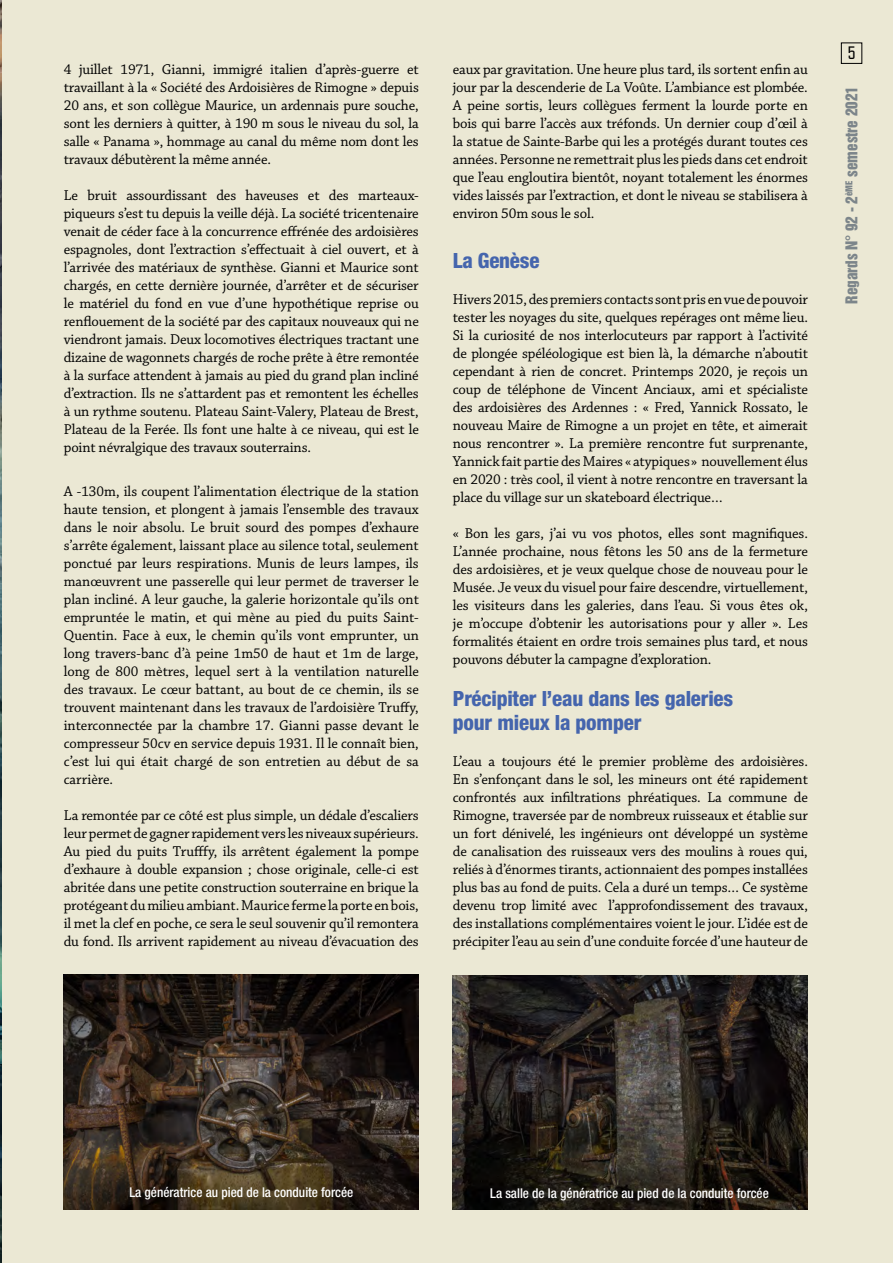
<style>
.page{position:relative;width:893px;height:1263px;background:#fff}
.page>*{position:absolute;margin:0;border:0;box-sizing:border-box;transform-origin:0 0}
.t1{font:800 condensed 21px/24px "Helvetica Neue LT Std";letter-spacing:-.01em;color:#4565ad}
.t2{font:18px "Refrigerator Deluxe";color:#000}
.t3{font:15px/18px "Chaparral Pro";letter-spacing:-.01em;color:#000;text-align:justify}
.t4{font:15px "Helvetica Inserat LT Std";color:#7c858a}
.t5{font:500 condensed 13.5px "Helvetica Neue LT Std";color:#fff}
</style>
<div class="page">
<div style="left:1px;top:0;width:892px;height:1263px;background:#ebe8d4"></div>
<img style="left:0;top:0;width:1px;height:1263px">
<div style="left:841px;top:43px;width:21px;height:21px;border:1px solid #000"></div>
<img style="left:64px;top:974px;width:355px;height:235px">
<img style="left:452px;top:975px;width:355px;height:235px">
<p class="t3" style="left:64px;top:61px;width:357px">4 juillet 1971, Gianni, immigré italien d’après-guerre et travaillant à la « Société des Ardoisières de Rimogne » depuis 20 ans, et son collègue Maurice, un ardennais pure souche, sont les derniers à quitter, à 190 m sous le niveau du sol, la salle « Panama », hommage au canal du même nom dont les travaux débutèrent la même année.</p>
<p class="t3" style="left:64px;top:187px;width:357px">Le bruit assourdissant des haveuses et des marteaux&shy;piqueurs s’est tu depuis la veille déjà. La société tricentenaire venait de céder face à la concurrence effrénée des ardoisières espagnoles, dont l’extraction s’effectuait à ciel ouvert, et à l’arrivée des matériaux de synthèse. Gianni et Maurice sont chargés, en cette dernière journée, d’arrêter et de sécuriser le matériel du fond en vue d’une hypothétique reprise ou renflouement de la société par des capitaux nouveaux qui ne viendront jamais. Deux locomotives électriques tractant une dizaine de wagonnets chargés de roche prête à être remontée à la surface attendent à jamais au pied du grand plan incliné d’extraction. Ils ne s’attardent pas et remontent les échelles à un rythme soutenu. Plateau Saint-Valery, Plateau de Brest, Plateau de la Ferée. Ils font une halte à ce niveau, qui est le point névralgique des travaux souterrains.</p>
<p class="t3" style="left:64px;top:482px;width:357px">A -130m, ils coupent l’alimentation électrique de la station haute tension, et plongent à jamais l’ensemble des travaux dans le noir absolu. Le bruit sourd des pompes d’exhaure s’arrête également, laissant place au silence total, seulement ponctué par leurs respirations. Munis de leurs lampes, ils manœuvrent une passerelle qui leur permet de traverser le plan incliné. A leur gauche, la galerie horizontale qu’ils ont empruntée le matin, et qui mène au pied du puits Saint-Quentin. Face à eux, le chemin qu’ils vont emprunter, un long travers-banc d’à peine 1m50 de haut et 1m de large, long de 800 mètres, lequel sert à la ventilation naturelle des travaux. Le cœur battant, au bout de ce chemin, ils se trouvent maintenant dans les travaux de l’ardoisière Truffy, interconnectée par la chambre 17. Gianni passe devant le compresseur 50cv en service depuis 1931. Il le connaît bien, c’est lui qui était chargé de son entretien au début de sa carrière.</p>
<p class="t3" style="left:64px;top:806px;width:357px">La remontée par ce côté est plus simple, un dédale d’escaliers leur permet de gagner rapidement vers les niveaux supérieurs.<br>Au pied du puits Trufffy, ils arrêtent également la pompe d’exhaure à double expansion ; chose originale, celle-ci est abritée dans une petite construction souterraine en brique la protégeant du milieu ambiant. Maurice ferme la porte en bois, il met la clef en poche, ce sera le seul souvenir qu’il remontera du fond. Ils arrivent rapidement au niveau d’évacuation des</p>
<p class="t3" style="left:453px;top:61px;width:357px">eaux par gravitation. Une heure plus tard, ils sortent enfin au jour par la descenderie de La Voûte. L’ambiance est plombée.<br>A peine sortis, leurs collègues ferment la lourde porte en bois qui barre l’accès aux tréfonds. Un dernier coup d’œil à la statue de Sainte-Barbe qui les a protégés durant toutes ces années. Personne ne remettrait plus les pieds dans cet endroit que l’eau engloutira bientôt, noyant totalement les énormes vides laissés par l’extraction, et dont le niveau se stabilisera à environ 50m sous le sol.</p>
<h1 class="t1" style="left:453px;top:248px;width:88px">La Genèse</h1>
<p class="t3" style="left:453px;top:290px;width:357px">Hivers 2015, des premiers contacts sont pris en vue de pouvoir tester les noyages du site, quelques repérages ont même lieu.<br>Si la curiosité de nos interlocuteurs par rapport à l’activité de plongée spéléologique est bien là, la démarche n’aboutit cependant à rien de concret. Printemps 2020, je reçois un coup de téléphone de Vincent Anciaux, ami et spécialiste des ardoisières des Ardennes : « Fred, Yannick Rossato, le nouveau Maire de Rimogne a un projet en tête, et aimerait nous rencontrer ». La première rencontre fut surprenante, Yannick fait partie des Maires « atypiques» nouvellement élus en 2020 : très cool, il vient à notre rencontre en traversant la place du village sur un skateboard électrique…</p>
<p class="t3" style="left:453px;top:524px;width:357px">« Bon les gars, j’ai vu vos photos, elles sont magnifiques.<br>L’année prochaine, nous fêtons les 50 ans de la fermeture des ardoisières, et je veux quelque chose de nouveau pour le Musée. Je veux du visuel pour faire descendre, virtuellement, les visiteurs dans les galeries, dans l’eau. Si vous êtes ok, je m’occupe d’obtenir les autorisations pour y aller ». Les formalités étaient en ordre trois semaines plus tard, et nous pouvons débuter la campagne d’exploration.</p>
<h1 class="t1" style="left:453px;top:686px;width:282px">Précipiter l’eau dans les galeries pour mieux la pomper</h1>
<p class="t3" style="left:453px;top:752px;width:357px">L’eau a toujours été le premier problème des ardoisières.<br>En s’enfonçant dans le sol, les mineurs ont été rapidement confrontés aux infiltrations phréatiques. La commune de Rimogne, traversée par de nombreux ruisseaux et établie sur un fort dénivelé, les ingénieurs ont développé un système de canalisation des ruisseaux vers des moulins à roues qui, reliés à d’énormes tirants, actionnaient des pompes installées plus bas au fond de puits. Cela a duré un temps… Ce système devenu trop limité avec l’approfondissement des travaux, des installations complémentaires voient le jour. L’idée est de précipiter l’eau au sein d’une conduite forcée d’une hauteur de</p>
<p class="t2" style="left:848px;top:43px;width:9px">5</p>
<p class="t4" style="left:842px;top:298px;width:219px;rotate:-90deg">Regards N° 92 - 2<sup>ème</sup> semestre 2021</p>
<p class="t4" style="left:843px;top:304px;width:219px;rotate:-90deg">Regards N° 92 - 2<sup>èME</sup> semestre 2021</p>
<p class="t5" style="left:129px;top:1184px;width:225px">La génératrice au pied de la conduite forcée</p>
<p class="t5" style="left:490px;top:1185px;width:280px">La salle de la génératrice au pied de la conduite forcée</p>
</div>
